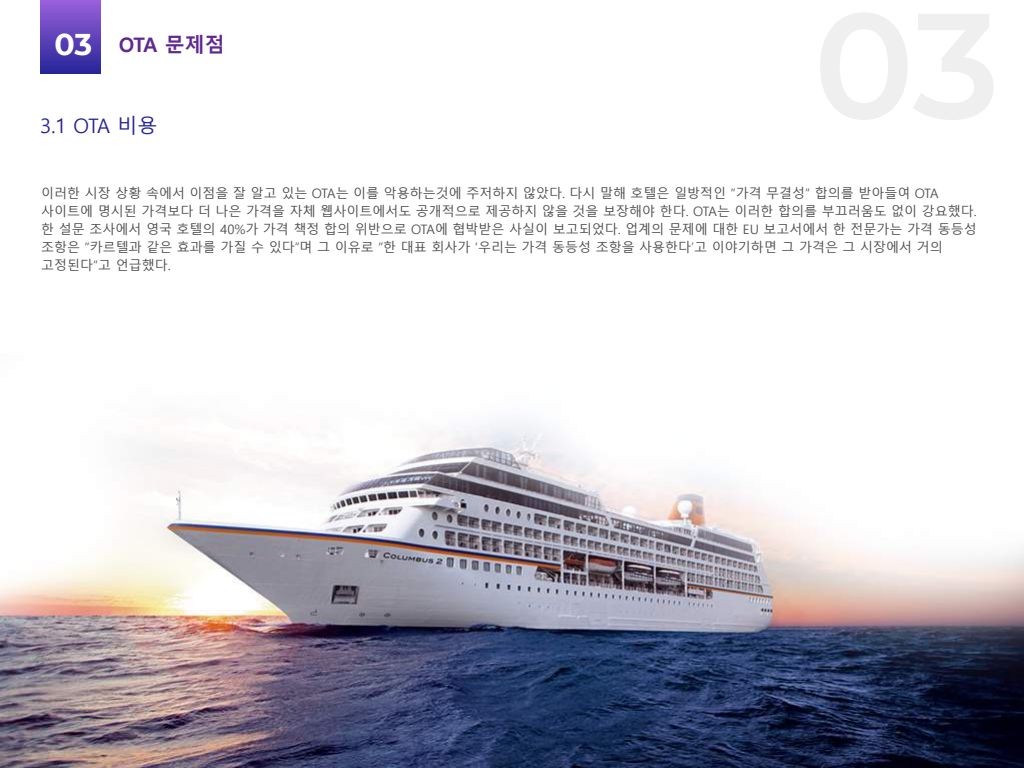
<style>
.page{position:relative;width:1024px;height:768px;background:#fff}
.page>*{position:absolute;margin:0;border:0;box-sizing:border-box;transform-origin:0 0}
.t1{font:700 30px "Montserrat";color:#fff}
.t2{font:20px "Malgun Gothic";color:#252498}
.t3{font:700 20px "Malgun Gothic";letter-spacing:-.025em;color:#602991}
.t4{font:13px/18px "Malgun Gothic";color:#4f4f4f}
</style>
<div class="page">
<div style="left:40px;top:0;width:61px;height:74px;background:linear-gradient(to bottom,#9a61dc,#272599)"></div>
<img style="left:0;top:422px;width:1024px;height:346px">
<h1 class="t1" style="left:54px;top:22px;width:39px">03</h1>
<h2 class="t3" style="left:119px;top:33px;width:107px">OTA 문제점</h2>
<h2 class="t2" style="left:40px;top:115px;width:119px">3.1 OTA 비용</h2>
<p class="t4" style="left:41px;top:185px;width:937px">이러한 시장 상황 속에서 이점을 잘 알고 있는 OTA는 이를 악용하는것에 주저하지 않았다. 다시 말해 호텔은 일방적인 “가격 무결성” 합의를 받아들여 OTA 사이트에 명시된 가격보다 더 나은 가격을 자체 웹사이트에서도 공개적으로 제공하지 않을 것을 보장해야 한다. OTA는 이러한 합의를 부끄러움도 없이 강요했다. 한 설문 조사에서 영국 호텔의 40%가 가격 책정 합의 위반으로 OTA에 협박받은 사실이 보고되었다. 업계의 문제에 대한 EU 보고서에서 한 전문가는 가격 동등성 조항은 “카르텔과 같은 효과를 가질 수 있다”며 그 이유로 “한 대표 회사가 ‘우리는 가격 동등성 조항을 사용한다’고 이야기하면 그 가격은 그 시장에서 거의 고정된다”고 언급했다.</p>
</div>
